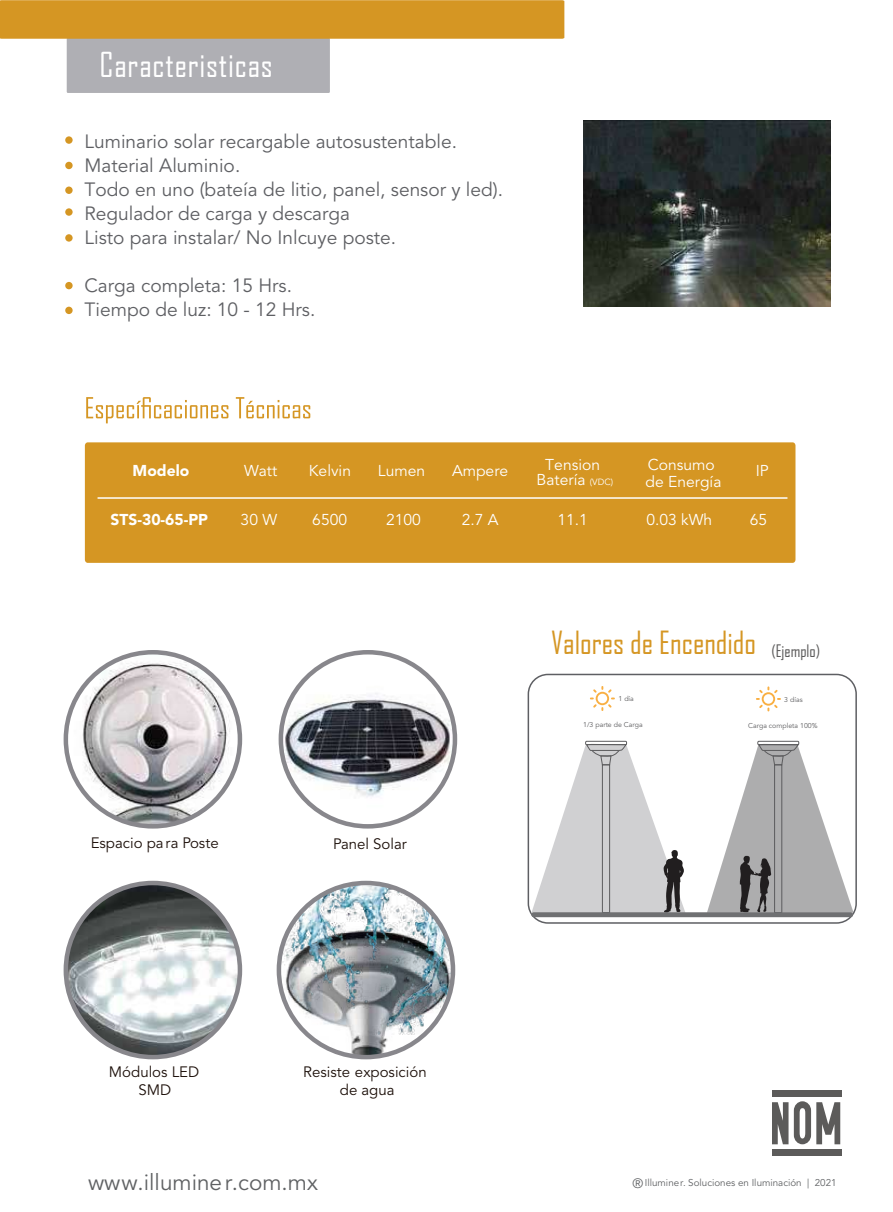
<style>
.page{position:relative;width:893px;height:1212px;background:#fff}
.page>*{position:absolute;margin:0;border:0;box-sizing:border-box;transform-origin:0 0}
.t1{font:33px "Agency FB";letter-spacing:.025em;color:#fff}
.t2{font:30.6px "Agency FB";color:#d59623}
.t3{font:22.5px "Avenir LT Std";color:#5f6163}
.t4{font:19.05px/24px "Avenir LT Std";color:#5e5f63}
.t5{font:16.5px "Agency FB";color:#5c5b5b}
.t6{font:15.6px/16.5px "Avenir LT Std";color:#fff}
.t7{font:900 15.6px "Avenir LT Std";color:#fff}
.t8{font:15px/18px "Avenir LT Std";color:#1d100a;text-align:center}
.t9{font:9.75px "Avenir LT Std";color:#5f6163}
.t10{font:7.05px "Avenir LT Std";color:#5c5c5e}
.s1{font-size:9px}
.s2{font-size:13.5px}
</style>
<div class="page">
<div style="left:528px;top:674px;width:329px;height:250px;border:2px solid #5e5f63;border-radius:20px"></div>
<div style="left:67px;top:38px;width:263px;height:55px;background:#afafb4"></div>
<div style="left:85px;top:442px;width:710px;height:121px;background:#d59623;border-radius:3px"></div>
<div style="left:0;top:0;width:564px;height:39px;background:#d59623"></div>
<div style="left:65px;top:136px;width:8px;height:8px;background:#d59623;border-radius:50%"></div>
<div style="left:65px;top:162px;width:8px;height:7px;background:#d59623;border-radius:50%"></div>
<div style="left:65px;top:187px;width:8px;height:7px;background:#d59623;border-radius:50%"></div>
<div style="left:65px;top:208px;width:8px;height:8px;background:#d59623;border-radius:50%"></div>
<div style="left:65px;top:234px;width:8px;height:8px;background:#d59623;border-radius:50%"></div>
<div style="left:65px;top:282px;width:8px;height:7px;background:#d59623;border-radius:50%"></div>
<div style="left:65px;top:307px;width:8px;height:7px;background:#d59623;border-radius:50%"></div>
<svg style="left:86px;top:397px;width:224px;height:26px"></svg>
<hr style="left:98px;top:497px;width:689px;height:2px;background:#fff">
<div style="left:757px;top:741px;width:42px;height:4px;border:1px solid #5c5c5e"></div>
<svg style="left:707px;top:743px;width:147px;height:170px"></svg>
<div style="left:585px;top:741px;width:42px;height:4px;border:1px solid #5c5c5e"></div>
<svg style="left:531px;top:743px;width:154px;height:170px"></svg>
<div style="left:531px;top:912px;width:322px;height:5px;background:#6f7072;border-radius:2px"></div>
<svg style="left:590px;top:686px;width:25px;height:25px"></svg>
<svg style="left:756px;top:686px;width:25px;height:25px"></svg>
<img style="left:583px;top:120px;width:247px;height:186px">
<div style="left:772px;top:1091px;width:69px;height:6px;background:#5c5b5a"></div>
<div style="left:772px;top:1150px;width:69px;height:6px;background:#5c5b5a"></div>
<svg style="left:772px;top:1102px;width:16px;height:42px"></svg>
<svg style="left:794px;top:1101px;width:46px;height:43px"></svg>
<img style="left:66px;top:652px;width:174px;height:174px;border-radius:87px">
<div style="left:64px;top:650px;width:178px;height:178px;border:4px solid #88878c;border-radius:50%"></div>
<img style="left:281px;top:652px;width:174px;height:174px;border-radius:87px">
<div style="left:279px;top:650px;width:178px;height:178px;border:4px solid #88878c;border-radius:50%"></div>
<img style="left:66px;top:883px;width:174px;height:174px;border-radius:87px">
<div style="left:64px;top:881px;width:178px;height:178px;border:4px solid #88878c;border-radius:50%"></div>
<img style="left:279px;top:884px;width:174px;height:173px">
<div style="left:277px;top:881px;width:178px;height:178px;border:4px solid #88878c;border-radius:50%"></div>
<h1 class="t1" style="left:100px;top:44px;width:175px">Caracteristicas</h1>
<p class="t4" style="left:85px;top:130px;width:420px">Luminario solar recargable autosustentable.<br>Material Aluminio.<br>Todo en uno (bateía de litio, panel, sensor y led).<br>Regulador de carga y descarga<br>Listo para instalar/ No Inlcuye poste.</p>
<p class="t4" style="left:85px;top:274px;width:232px">Carga completa: 15 Hrs.<br>Tiempo de luz: 10 - 12 Hrs.</p>
<p class="t7" style="left:133px;top:461px;width:58px">Modelo</p>
<p class="t7" style="left:111px;top:510px;width:99px">STS-30-65-PP</p>
<p class="t6" style="left:244px;top:463px;width:35px">Watt</p>
<p class="t6" style="left:309px;top:463px;width:44px">Kelvin</p>
<p class="t6" style="left:378px;top:463px;width:49px">Lumen</p>
<p class="t6" style="left:452px;top:463px;width:58px">Ampere</p>
<p class="t6" style="left:646px;top:457px;width:77px">Consumo de Energía</p>
<p class="t6" style="left:756px;top:463px;width:15px">IP</p>
<p class="t6" style="left:537px;top:458px;width:78px;line-height:14.1px;text-align:center">Tension<br>Batería <span class="s1">(VDC)</span></p>
<p class="t6" style="left:241px;top:512px;width:38px">30 W</p>
<p class="t6" style="left:312px;top:512px;width:36px">6500</p>
<p class="t6" style="left:386px;top:512px;width:36px">2100</p>
<p class="t6" style="left:462px;top:512px;width:38px">2.7 A</p>
<p class="t6" style="left:557px;top:512px;width:32px">11.1</p>
<p class="t6" style="left:646px;top:512px;width:67px">0.03 kWh</p>
<p class="t6" style="left:750px;top:512px;width:19px">65</p>
<h2 class="t2" style="left:551px;top:624px;width:206px">Valores de Encendido</h2>
<p class="t5" style="left:771px;top:640px;width:50px">(Ejemplo)</p>
<p class="t10" style="left:618px;top:694px;width:17px">1 día</p>
<p class="t10" style="left:784px;top:695px;width:20px">3 días</p>
<p class="t10" style="left:583px;top:721px;width:61px">1/3 parte de Carga</p>
<p class="t10" style="left:748px;top:721px;width:71px">Carga completa 100%</p>
<p class="t8" style="left:91px;top:834px;width:130px">Espacio para Poste</p>
<p class="t8" style="left:333px;top:835px;width:75px">Panel Solar</p>
<p class="t8" style="left:109px;top:1063px;width:92px">Módulos LED<br>SMD</p>
<p class="t8" style="left:303px;top:1063px;width:125px">Resiste exposición de agua</p>
<p class="t3" style="left:88px;top:1170px;width:231px">www.illuminer.com.mx</p>
<p class="t9" style="left:632px;top:1177px;width:206px"><span class="s2">®</span> Illuminer. Soluciones en Iluminación | 2021</p>
</div>
